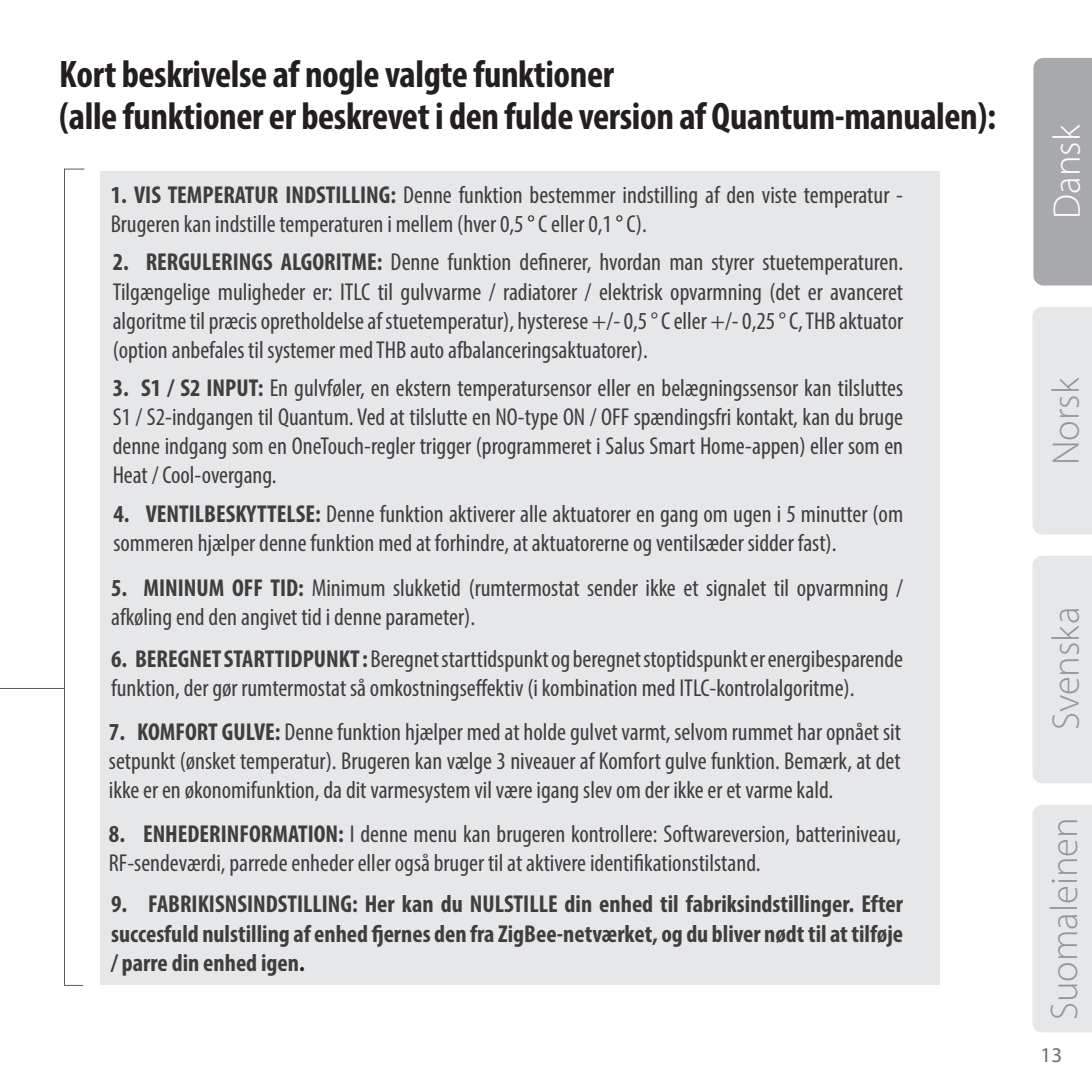
<style>
.page{position:relative;width:1092px;height:1092px;background:#fff}
.page>*{position:absolute;margin:0;border:0;box-sizing:border-box;transform-origin:0 0}
.t1{font:700 condensed 38.5px/42px "Myriad Pro";letter-spacing:-.01em;color:#231f20}
.t2{font:300 38.5px "Myriad Pro";color:#939598}
.t3{font:300 38.5px "Myriad Pro";color:#fff}
.t4{font:condensed 24.5px/29.1px "Myriad Pro";color:#3e3e3f}
.t5{font:700 condensed 24.5px/29.4px "Myriad Pro";color:#3e3e3f;text-align:justify}
.t6{font:21px "Myriad Pro";color:#6c6d70}
.s1{font-weight:700}
.s2{color:#231f20}
</style>
<div class="page">
<div style="left:101px;top:171px;width:838px;height:813px;background:#e6e7e9"></div>
<hr style="left:0;top:687px;width:64px;height:2px;background:#5a5a5d">
<hr style="left:64px;top:169px;width:1px;height:816px;background:#5a5a5d">
<hr style="left:64px;top:168px;width:20px;height:2px;background:#5a5a5d">
<svg style="left:65px;top:984px;width:18px;height:1px"></svg>
<div style="left:1032px;top:307px;width:59px;height:227px;background:#e6e7e9"></div>
<div style="left:1032px;top:556px;width:59px;height:227px;background:#e6e7e9"></div>
<div style="left:1032px;top:805px;width:59px;height:227px;background:#e6e7e9"></div>
<div style="left:1033px;top:58px;width:58px;height:227px;background:#a8a9ad"></div>
<p class="t1" style="left:59px;top:53px;width:938px">Kort beskrivelse af nogle valgte funktioner<br>(alle funktioner er beskrevet i den fulde version af Quantum-manualen):</p>
<p class="t4" style="left:111px;top:180px;width:793px"><span class="s1">1. VIS TEMPERATUR INDSTILLING:</span> Denne funktion bestemmer indstilling af den viste temperatur -<br>Brugeren kan indstille temperaturen i mellem (hver 0,5 <span class="s2">°</span> C eller 0,1 <span class="s2">°</span> C).</p>
<p class="t4" style="left:113px;top:247px;width:791px;text-align:justify"><span class="s1">2. RERGULERINGS ALGORITME:</span> Denne funktion definerer, hvordan man styrer stuetemperaturen.<br>Tilgængelige muligheder er: ITLC til gulvvarme / radiatorer / elektrisk opvarmning (det er avanceret algoritme til præcis opretholdelse af stuetemperatur), hysterese +/- 0,5 ° C eller +/- 0,25 ° C, THB aktuator (option anbefales til systemer med THB auto afbalanceringsaktuatorer).</p>
<p class="t4" style="left:113px;top:373px;width:791px;text-align:justify"><span class="s1">3. S1 / S2 INPUT:</span> En gulvføler, en ekstern temperatursensor eller en belægningssensor kan tilsluttes S1 / S2-indgangen til Quantum. Ved at tilslutte en NO-type ON / OFF spændingsfri kontakt, kan du bruge denne indgang som en OneTouch-regler trigger (programmeret i Salus Smart Home-appen) eller som en Heat / Cool-overgang.</p>
<p class="t4" style="left:113px;top:499px;width:791px"><span class="s1">4. VENTILBESKYTTELSE:</span> Denne funktion aktiverer alle aktuatorer en gang om ugen i 5 minutter (om sommeren hjælper denne funktion med at forhindre, at aktuatorerne og ventilsæder sidder fast).</p>
<p class="t4" style="left:111px;top:572px;width:793px"><span class="s1">5. MININUM OFF TID:</span> Minimum slukketid (rumtermostat sender ikke et signalet til opvarmning / afkøling end den angivet tid i denne parameter).</p>
<p class="t4" style="left:111px;top:644px;width:793px"><span class="s1">6. BEREGNET STARTTIDPUNKT :</span> Beregnet starttidspunkt og beregnet stoptidspunkt er energibesparende funktion, der gør rumtermostat så omkostningseffektiv (i kombination med ITLC-kontrolalgoritme).</p>
<p class="t4" style="left:109px;top:717px;width:793px;text-align:justify"><span class="s1">7. KOMFORT GULVE:</span> Denne funktion hjælper med at holde gulvet varmt, selvom rummet har opnået sit setpunkt (ønsket temperatur). Brugeren kan vælge 3 niveauer af Komfort gulve funktion. Bemærk, at det ikke er en økonomifunktion, da dit varmesystem vil være igang slev om der ikke er et varme kald.</p>
<p class="t4" style="left:109px;top:818px;width:793px"><span class="s1">8. ENHEDERINFORMATION:</span> I denne menu kan brugeren kontrollere: Softwareversion, batteriniveau,<br>RF-sendeværdi, parrede enheder eller også bruger til at aktivere identifikationstilstand.</p>
<p class="t5" style="left:111px;top:888px;width:793px">9. FABRIKISNSINDSTILLING: Her kan du NULSTILLE din enhed til fabriksindstillinger. Efter succesfuld nulstilling af enhed fjernes den fra ZigBee-netværket, og du bliver nødt til at tilføje / parre din enhed igen<span class="s2">.</span></p>
<p class="t3" style="left:1043px;top:218px;width:95px;rotate:-90deg">Dansk</p>
<p class="t2" style="left:1042px;top:465px;width:89px;rotate:-90deg">Norsk</p>
<p class="t2" style="left:1042px;top:730px;width:125px;rotate:-90deg">Svenska</p>
<p class="t2" style="left:1041px;top:1019px;width:204px;rotate:-90deg">Suomaleinen</p>
<p class="t6" style="left:1040px;top:1042px;width:23px">13</p>
</div>
